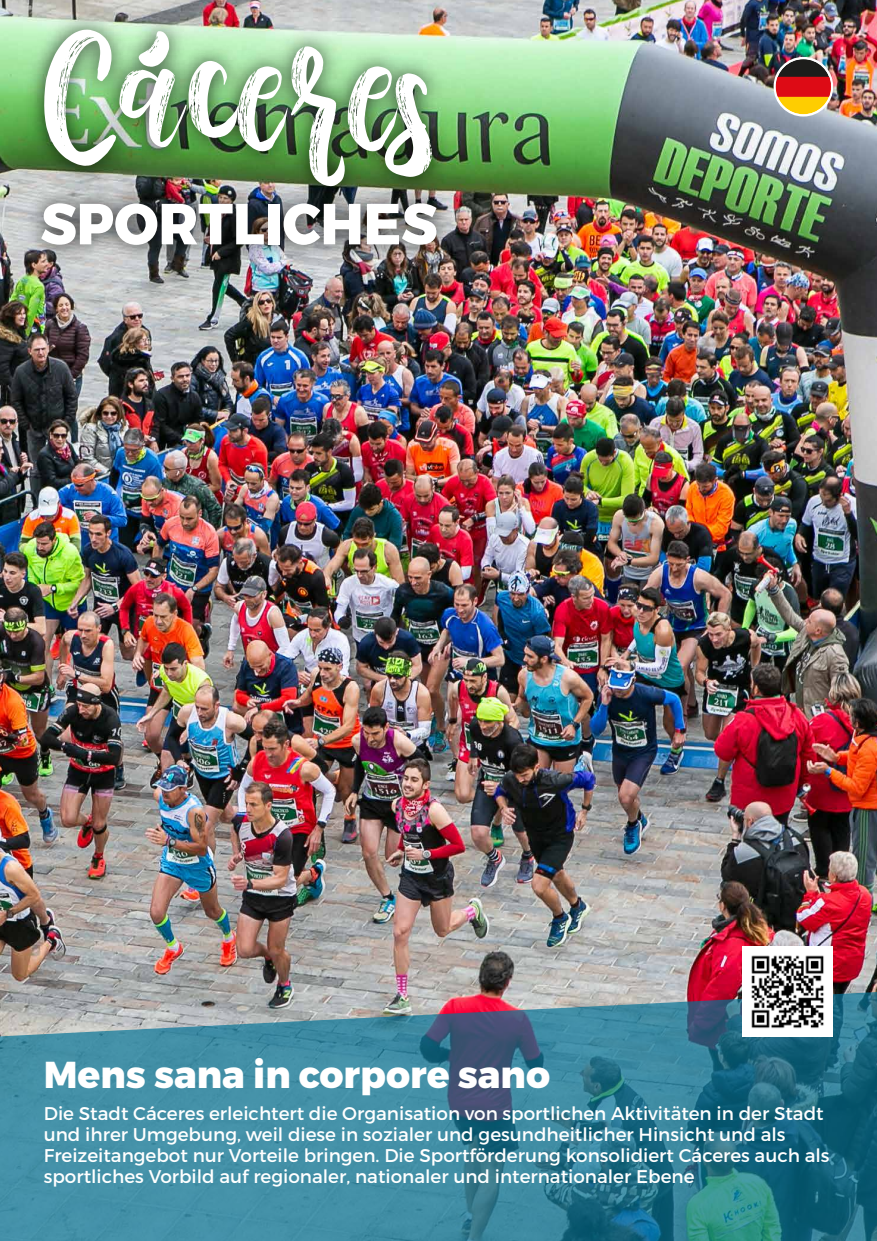
<style>
.page{position:relative;width:877px;height:1241px;background:#fff}
.page>*{position:absolute;margin:0;border:0;box-sizing:border-box;transform-origin:0 0}
.t1{font:131.25px "Austhina Brush Calligraphy Scratch";color:#fff}
.t2{font:800 57.75px "Montserrat";color:#fff;scale:.95 1}
.t3{font:800 37.45px "Montserrat";color:#fff}
.t4{font:18.38px/21px "Montserrat";color:#fff}
</style>
<div class="page">
<img style="left:0;top:0;width:876px;height:991px">
<svg style="left:0;top:991px;width:876px;height:249px;background:#428499"></svg>
<img style="left:742px;top:946px;width:90px;height:90px">
<img style="left:14px;top:169px;width:449px;height:120px">
<img style="left:17px;top:0;width:538px;height:240px">
<svg style="left:773px;top:57px;width:60px;height:59px"></svg>
<svg style="left:775px;top:59px;width:55px;height:55px;background:#b15d36"></svg>
<h1 class="t1" style="left:43px;top:35px;width:395px">CÁCERES</h1>
<h2 class="t2" style="left:41px;top:188px;width:419px">SPORTLICHES</h2>
<h3 class="t3" style="left:44px;top:1051px;width:507px">Mens sana in corpore sano</h3>
<p class="t4" style="left:44px;top:1102px;width:787px">Die Stadt Cáceres erleichtert die Organisation von sportlichen Aktivitäten in der Stadt und ihrer Umgebung, weil diese in sozialer und gesundheitlicher Hinsicht und als Freizeitangebot nur Vorteile bringen. Die Sportförderung konsolidiert Cáceres auch als sportliches Vorbild auf regionaler, nationaler und internationaler Ebene</p>
</div>
